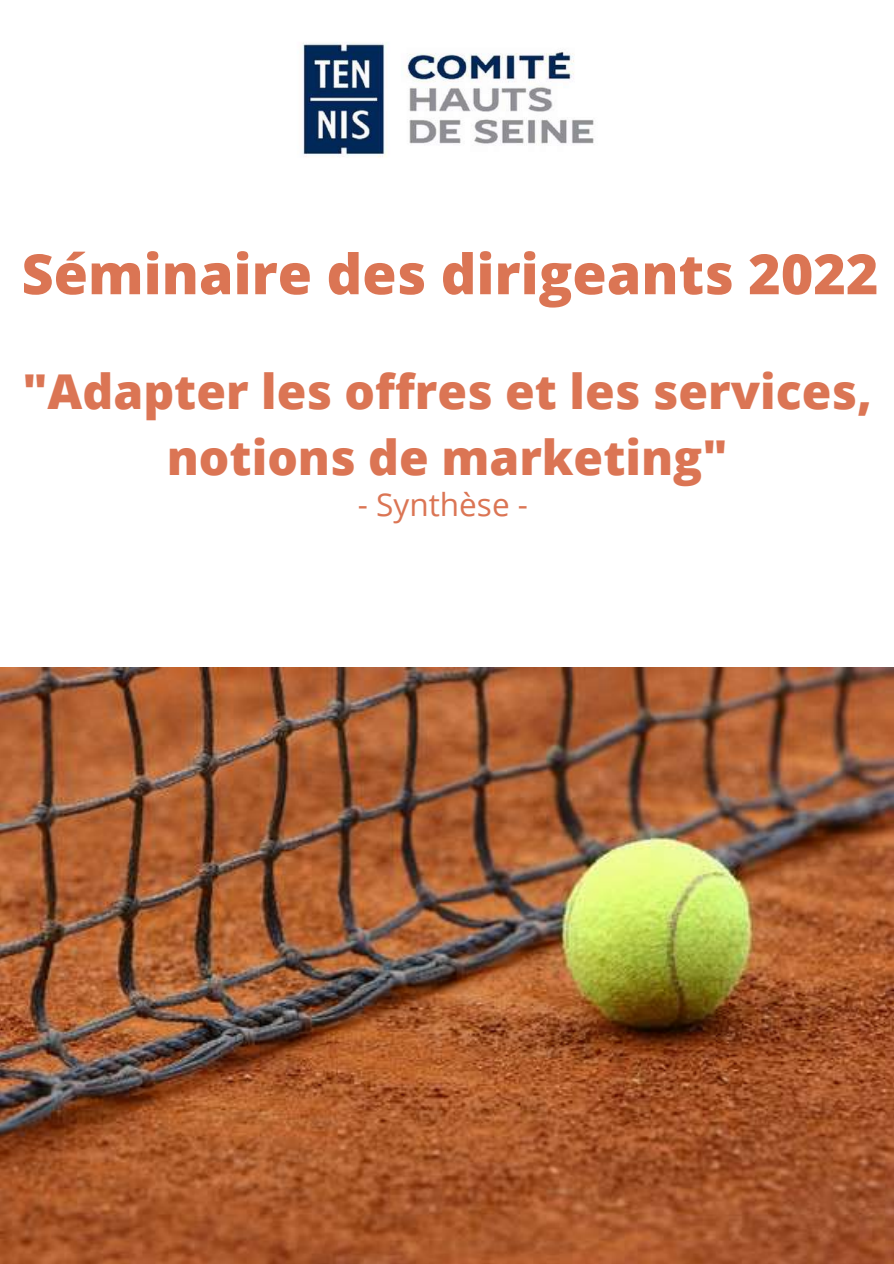
<style>
.page{position:relative;width:894px;height:1264px;background:#fff}
.page>*{position:absolute;margin:0;border:0;box-sizing:border-box;transform-origin:0 0}
.t1{font:800 55.5px "Open Sans";color:#db7554}
.t2{font:800 48px/66.4px "Open Sans";color:#db7554;text-align:center}
.t3{font:31.5px "Open Sans";color:#db7554}
</style>
<div class="page">
<img style="left:300px;top:42px;width:294px;height:116px">
<img style="left:0;top:668px;width:893px;height:595px">
<p class="t1" style="left:22px;top:235px;width:858px">Séminaire des dirigeants 2022</p>
<p class="t2" style="left:22px;top:357px;width:850px">"Adapter les offres et les services, notions de marketing"</p>
<p class="t3" style="left:358px;top:482px;width:171px">- Synthèse -</p>
</div>
